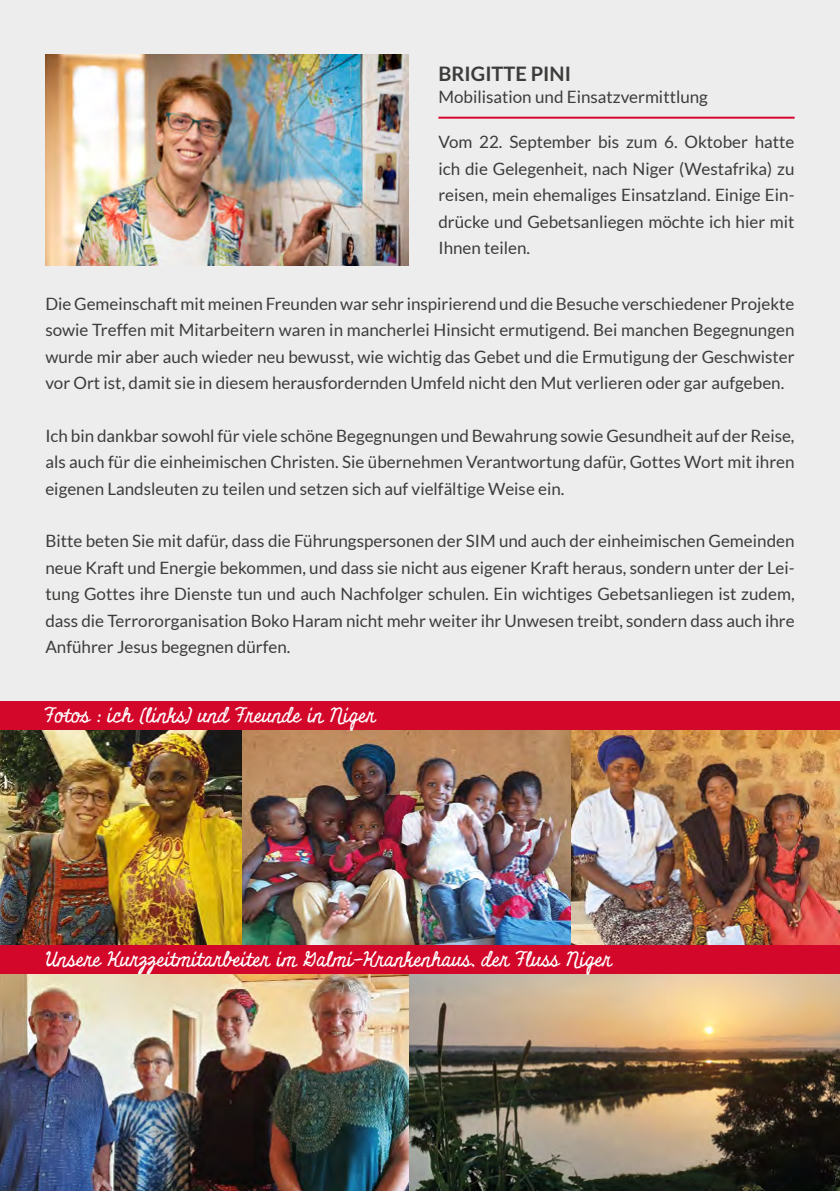
<style>
.page{position:relative;width:840px;height:1191px;background:#fff}
.page>*{position:absolute;margin:0;border:0;box-sizing:border-box;transform-origin:0 0}
.t1{font:20px "Miniver";color:#fff}
.t2{font:700 20px "Lato";color:#3c3c3b}
.t3{font:17px/26.4px "Lato";color:#3c3c3b;text-align:justify}
</style>
<div class="page">
<div style="left:0;top:0;width:839px;height:1191px;background:#ededed"></div>
<img style="left:570px;top:729px;width:269px;height:216px">
<img style="left:241px;top:729px;width:329px;height:216px">
<img style="left:0;top:973px;width:409px;height:218px">
<img style="left:45px;top:55px;width:363px;height:210px">
<hr style="left:438px;top:117px;width:356px;height:2px;background:#d3072a">
<img style="left:409px;top:973px;width:430px;height:218px">
<img style="left:0;top:729px;width:241px;height:216px">
<div style="left:0;top:945px;width:839px;height:28px;background:#d3072a"></div>
<div style="left:0;top:701px;width:839px;height:28px;background:#d3072a"></div>
<p class="t2" style="left:438px;top:62px;width:134px">BRIGITTE PINI</p>
<p class="t3" style="left:438px;top:84px;width:271px">Mobilisation und Einsatzvermittlung</p>
<p class="t3" style="left:438px;top:129px;width:357px">Vom 22. September bis zum 6. Oktober hatte ich die Gelegenheit, nach Niger (Westafrika) zu reisen, mein ehemaliges Einsatzland. Einige Ein&shy;drücke und Gebetsanliegen möchte ich hier mit Ihnen teilen.</p>
<p class="t3" style="left:45px;top:290px;width:750px">Die Gemeinschaft mit meinen Freunden war sehr inspirierend und die Besuche verschiedener Projekte sowie Treffen mit Mitarbeitern waren in mancherlei Hinsicht ermutigend. Bei manchen Begegnungen wurde mir aber auch wieder neu bewusst, wie wichtig das Gebet und die Ermutigung der Geschwister vor Ort ist, damit sie in diesem herausfordernden Umfeld nicht den Mut verlieren oder gar aufgeben.</p>
<p class="t3" style="left:45px;top:422px;width:750px">Ich bin dankbar sowohl für viele schöne Begegnungen und Bewahrung sowie Gesundheit auf der Reise, als auch für die einheimischen Christen. Sie übernehmen Verantwortung dafür, Gottes Wort mit ihren eigenen Landsleuten zu teilen und setzen sich auf vielfältige Weise ein.</p>
<p class="t3" style="left:45px;top:528px;width:750px">Bitte beten Sie mit dafür, dass die Führungspersonen der SIM und auch der einheimischen Gemeinden neue Kraft und Energie bekommen, und dass sie nicht aus eigener Kraft heraus, sondern unter der Lei&shy;tung Gottes ihre Dienste tun und auch Nachfolger schulen. Ein wichtiges Gebetsanliegen ist zudem, dass die Terrororganisation Boko Haram nicht mehr weiter ihr Unwesen treibt, sondern dass auch ihre Anführer Jesus begegnen dürfen.</p>
<p class="t1" style="left:45px;top:702px;width:332px">Fotos : ich (links) und Freunde in Niger</p>
<p class="t1" style="left:45px;top:946px;width:567px">Unsere Kurzzeitmitarbeiter im Galmi-Krankenhaus, der Fluss Niger</p>
</div>
